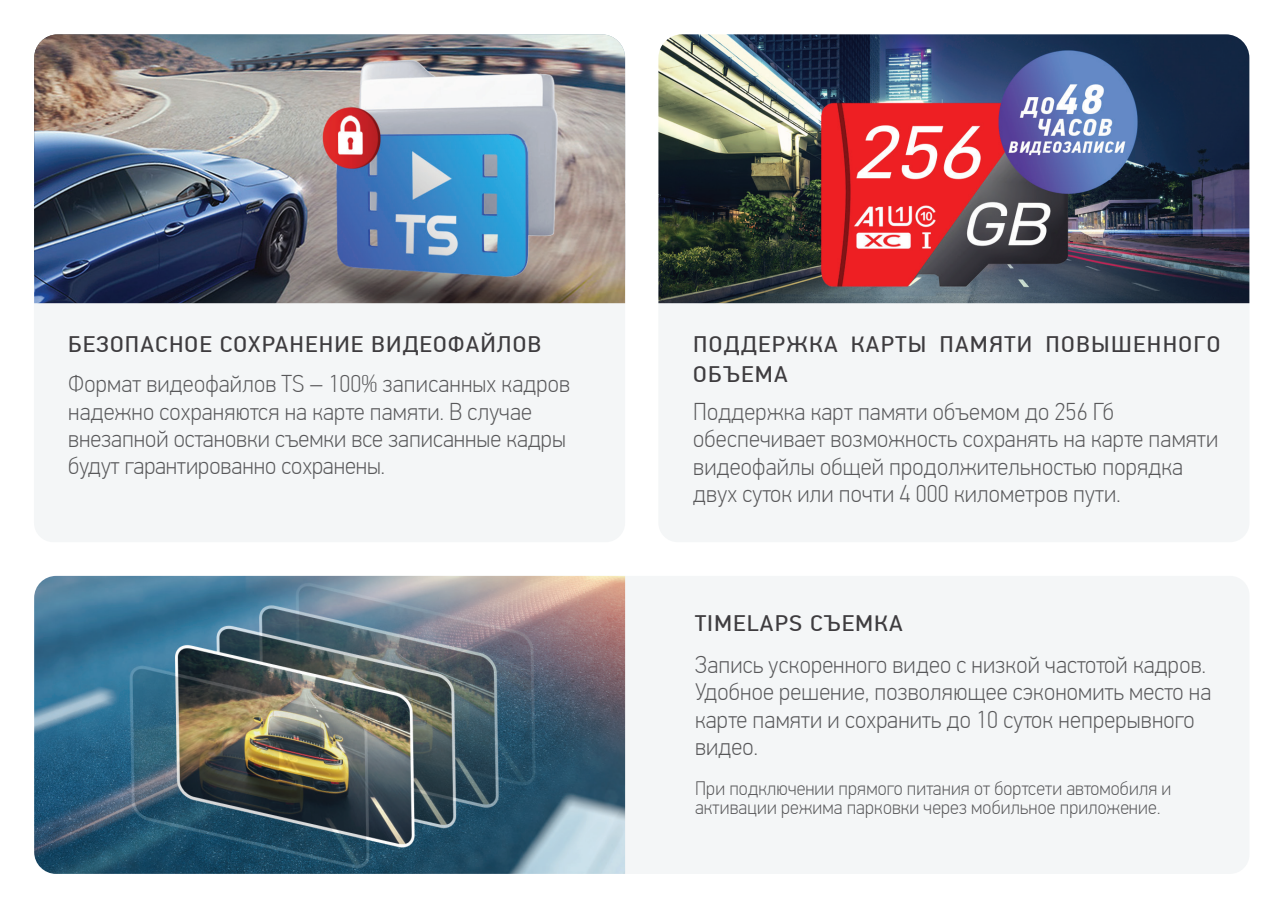
<style>
.page{position:relative;width:1280px;height:905px;background:#fff}
.page>*{position:absolute;margin:0;border:0;box-sizing:border-box;transform-origin:0 0}
.t1{font:100 24.3px/27.4px "PF Din Text Cond Pro";letter-spacing:.005em;color:#58585a;scale:1.09 1}
.t2{font:22.5px/30px "PF Din Text Cond Pro";letter-spacing:.04em;color:#3e3c3f;scale:1.22 1}
.t3{font:100 19.5px/19px "PF Din Text Cond Pro";letter-spacing:.005em;color:#58585a;scale:1.09 1}
</style>
<div class="page">
<div style="left:34px;top:211px;width:591px;height:331px;background:#f4f6f7;border-radius:19px"></div>
<div style="left:225px;top:576px;width:1024px;height:298px;background:#f4f6f7;border-radius:19px"></div>
<div style="left:658px;top:211px;width:591px;height:331px;background:#f4f6f7;border-radius:19px"></div>
<img style="left:34px;top:576px;width:591px;height:298px">
<img style="left:34px;top:34px;width:591px;height:269px">
<img style="left:658px;top:34px;width:591px;height:269px">
<p class="t2" style="left:68px;top:330px;width:389px">БЕЗОПАСНОЕ СОХРАНЕНИЕ ВИДЕОФАЙЛОВ</p>
<p class="t1" style="left:68px;top:370px;width:462px">Формат видеофайлов TS – 100% записанных кадров надежно сохраняются на карте памяти. В случае внезапной остановки съемки все записанные кадры будут гарантированно сохранены.</p>
<p class="t2" style="left:693px;top:330px;width:434px">ПОДДЕРЖКА КАРТЫ ПАМЯТИ ПОВЫШЕННОГО<br>ОБЪЕМА</p>
<p class="t1" style="left:693px;top:398px;width:483px">Поддержка карт памяти объемом до 256 Гб обеспечивает возможность сохранять на карте памяти видеофайлы общей продолжительностью порядка двух суток или почти 4 000 километров пути.</p>
<p class="t2" style="left:695px;top:608px;width:172px">TIMELAPS СЪЕМКА</p>
<p class="t1" style="left:695px;top:651px;width:475px">Запись ускоренного видео с низкой частотой кадров.<br>Удобное решение, позволяющее сэкономить место на карте памяти и сохранить до 10 суток непрерывного видео.</p>
<p class="t3" style="left:695px;top:778px;width:438px">При подключении прямого питания от бортсети автомобиля и активации режима парковки через мобильное приложение.</p>
</div>
